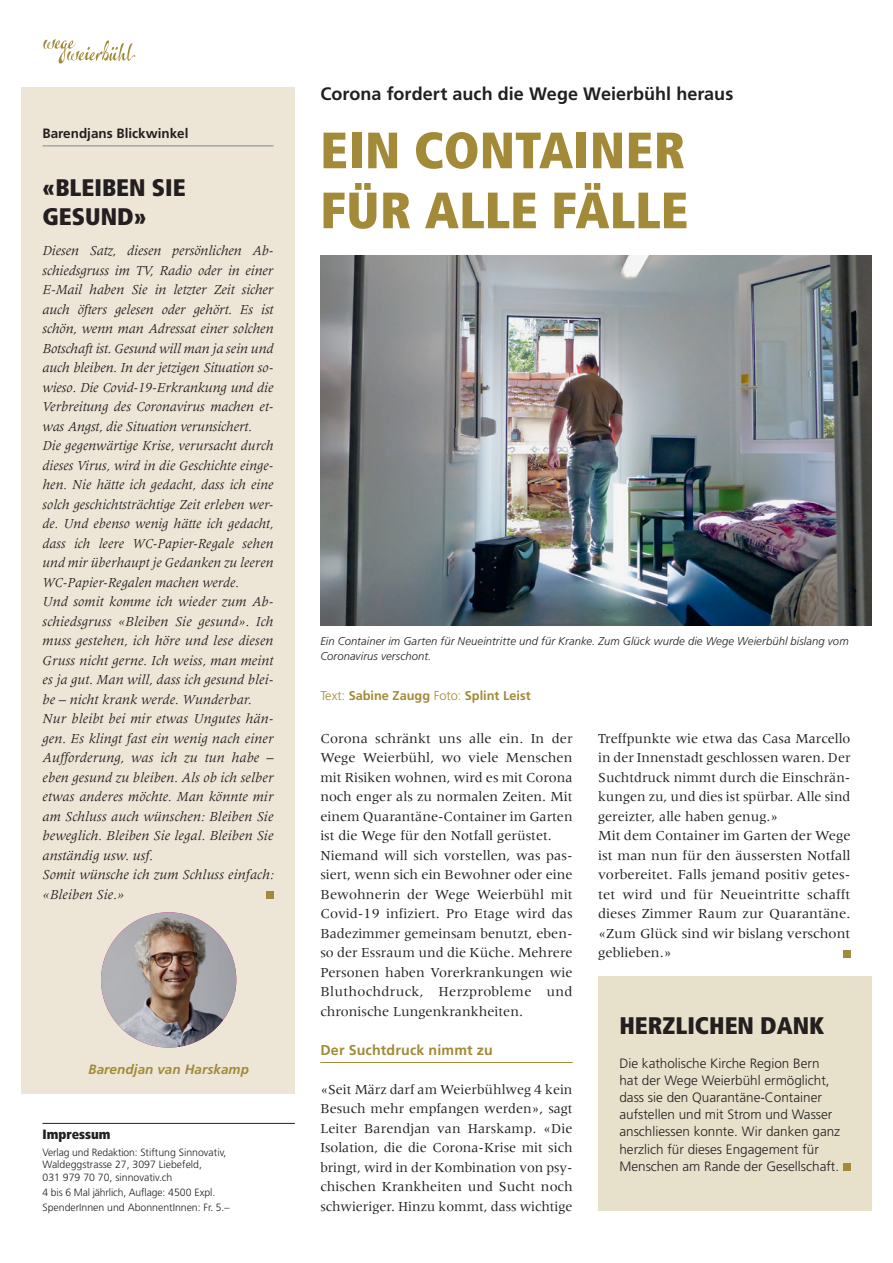
<style>
.page{position:relative;width:893px;height:1263px;background:#fff}
.page>*{position:absolute;margin:0;border:0;box-sizing:border-box;transform-origin:0 0}
.t1{font:900 condensed 51px/60px "Frutiger";letter-spacing:.005em;color:#a28a38}
.t2{font:900 condensed 24px/28.8px "Frutiger";color:#231f20}
.t3{font:700 18px "Frutiger";letter-spacing:.005em;color:#231f20}
.t4{font:italic 14.25px/19.5px "Meridien";color:#231f20}
.t5{font:14.25px/19.5px "Meridien";color:#231f20}
.t6{font:700 14.25px "Frutiger";letter-spacing:.01em;color:#a28a38}
.t7{font:300 13.5px/17.1px "Frutiger";color:#231f20}
.t8{font:700 13.5px "Frutiger";color:#231f20}
.t9{font:italic 700 13.5px "Frutiger";letter-spacing:.005em;color:#a28a38}
.t10{font:900 condensed 13.5px "Frutiger";color:#231f20}
.t11{font:700 12.75px "Frutiger";color:#a28a38}
.t12{font:italic 300 11.25px/14.2px "Frutiger";letter-spacing:.01em;color:#231f20}
.t13{font:300 10.5px/12.8px "Frutiger";color:#231f20}
.s1{font-weight:300}
</style>
<div class="page">
<hr style="left:43px;top:1123px;width:252px;height:1px;background:#231f20">
<hr style="left:320px;top:1062px;width:253px;height:1px;background:#a28a38">
<div style="left:843px;top:950px;width:7px;height:7px;background:#a28a38"></div>
<svg style="left:43px;top:39px;width:93px;height:25px"></svg>
<div style="left:21px;top:87px;width:274px;height:1007px;background:#ede6d6"></div>
<hr style="left:43px;top:145px;width:231px;height:1px;background:#8083a4">
<div style="left:267px;top:892px;width:7px;height:7px;background:#a28a38"></div>
<img style="left:320px;top:255px;width:552px;height:371px">
<img style="left:101px;top:912px;width:135px;height:135px;border-radius:68px">
<div style="left:598px;top:977px;width:274px;height:234px;background:#e7e1cb"></div>
<div style="left:843px;top:1163px;width:7px;height:7px;background:#a28a38"></div>
<p class="t8" style="left:43px;top:126px;width:148px">Barendjans Blickwinkel</p>
<h2 class="t2" style="left:43px;top:173px;width:145px">«BLEIBEN SIE<br>GESUND»</h2>
<p class="t4" style="left:43px;top:241px;width:233px">Diesen Satz, diesen persönlichen Ab&shy;schiedsgruss im TV, Radio oder in einer E-Mail haben Sie in letzter Zeit sicher auch öfters gelesen oder gehört. Es ist schön, wenn man Adressat einer solchen Botschaft ist. Gesund will man ja sein und auch bleiben. In der jetzigen Situation so&shy;wieso. Die Covid-19-Erkrankung und die Verbreitung des Coronavirus machen et&shy;was Angst, die Situation verunsichert.<br>Die gegenwärtige Krise, verursacht durch dieses Virus, wird in die Geschichte einge&shy;hen. Nie hätte ich gedacht, dass ich eine solch geschichtsträchtige Zeit erleben wer&shy;de. Und ebenso wenig hätte ich gedacht, dass ich leere WC-Papier-Regale sehen und mir überhaupt je Gedanken zu leeren WC-Papier-Regalen machen werde.<br>Und somit komme ich wieder zum Ab&shy;schiedsgruss «Bleiben Sie gesund». Ich muss gestehen, ich höre und lese diesen Gruss nicht gerne. Ich weiss, man meint es ja gut. Man will, dass ich gesund blei&shy;be – nicht krank werde. Wunderbar.<br>Nur bleibt bei mir etwas Ungutes hän&shy;gen. Es klingt fast ein wenig nach einer Aufforderung, was ich zu tun habe – eben gesund zu bleiben. Als ob ich selber etwas anderes möchte. Man könnte mir am Schluss auch wünschen: Bleiben Sie beweglich. Bleiben Sie legal. Bleiben Sie anständig usw. usf.<br>Somit wünsche ich zum Schluss einfach: «Bleiben Sie.»</p>
<p class="t9" style="left:88px;top:1062px;width:162px">Barendjan van Harskamp</p>
<p class="t10" style="left:43px;top:1126px;width:70px">Impressum</p>
<p class="t13" style="left:43px;top:1145px;width:185px">Verlag und Redaktion: Stiftung Sinnovativ,<br>Waldeggstrasse 27, 3097 Liebefeld,<br>031 979 70 70, sinnovativ.ch</p>
<p class="t13" style="left:43px;top:1185px;width:188px;line-height:14.9px">4 bis 6 Mal jährlich, Auflage: 4500 Expl.<br>SpenderInnen und AbonnentInnen: Fr. 5.–</p>
<p class="t3" style="left:320px;top:83px;width:415px">Corona fordert auch die Wege Weierbühl heraus</p>
<h1 class="t1" style="left:320px;top:120px;width:369px">EIN CONTAINER<br>FÜR ALLE FÄLLE</h1>
<p class="t12" style="left:320px;top:634px;width:530px">Ein Container im Garten für Neueintritte und für Kranke. Zum Glück wurde die Wege Weierbühl bislang vom<br>Coronavirus verschont.</p>
<p class="t11" style="left:320px;top:688px;width:212px"><span class="s1">Text:</span> Sabine Zaugg <span class="s1">Foto:</span> Splint Leist</p>
<p class="t5" style="left:320px;top:728px;width:254px">Corona schränkt uns alle ein. In der Wege Weierbühl, wo viele Menschen mit Risiken wohnen, wird es mit Corona noch enger als zu normalen Zeiten. Mit einem Quarantäne-Container im Garten ist die Wege für den Notfall gerüstet.<br>Niemand will sich vorstellen, was pas&shy;siert, wenn sich ein Bewohner oder eine Bewohnerin der Wege Weierbühl mit Covid-19 infiziert. Pro Etage wird das Badezimmer gemeinsam benutzt, eben&shy;so der Essraum und die Küche. Mehrere Personen haben Vorerkrankungen wie Bluthochdruck, Herzprobleme und chronische Lungenkrankheiten.</p>
<p class="t6" style="left:320px;top:1041px;width:174px">Der Suchtdruck nimmt zu</p>
<p class="t5" style="left:320px;top:1079px;width:254px;text-align:justify">«Seit März darf am Weierbühlweg 4 kein Besuch mehr empfangen werden», sagt Leiter Barendjan van Harskamp. «Die Isolation, die die Corona-Krise mit sich bringt, wird in der Kombination von psy&shy;chischen Krankheiten und Sucht noch schwieriger. Hinzu kommt, dass wichtige</p>
<p class="t5" style="left:598px;top:728px;width:254px">Treffpunkte wie etwa das Casa Marcello in der Innenstadt geschlossen waren. Der Suchtdruck nimmt durch die Einschrän&shy;kungen zu, und dies ist spürbar. Alle sind gereizter, alle haben genug.»<br>Mit dem Container im Garten der Wege ist man nun für den äussersten Notfall vorbereitet. Falls jemand positiv getes&shy;tet wird und für Neueintritte schafft dieses Zimmer Raum zur Quarantäne. «Zum Glück sind wir bislang verschont geblieben.»</p>
<h2 class="t2" style="left:619px;top:1011px;width:206px">HERZLICHEN DANK</h2>
<p class="t7" style="left:619px;top:1055px;width:222px">Die katholische Kirche Region Bern hat der Wege Weierbühl ermöglicht, dass sie den Quarantäne-Container aufstellen und mit Strom und Wasser anschliessen konnte. Wir danken ganz herzlich für dieses Engagement für Menschen am Rande der Gesellschaft.</p>
</div>
